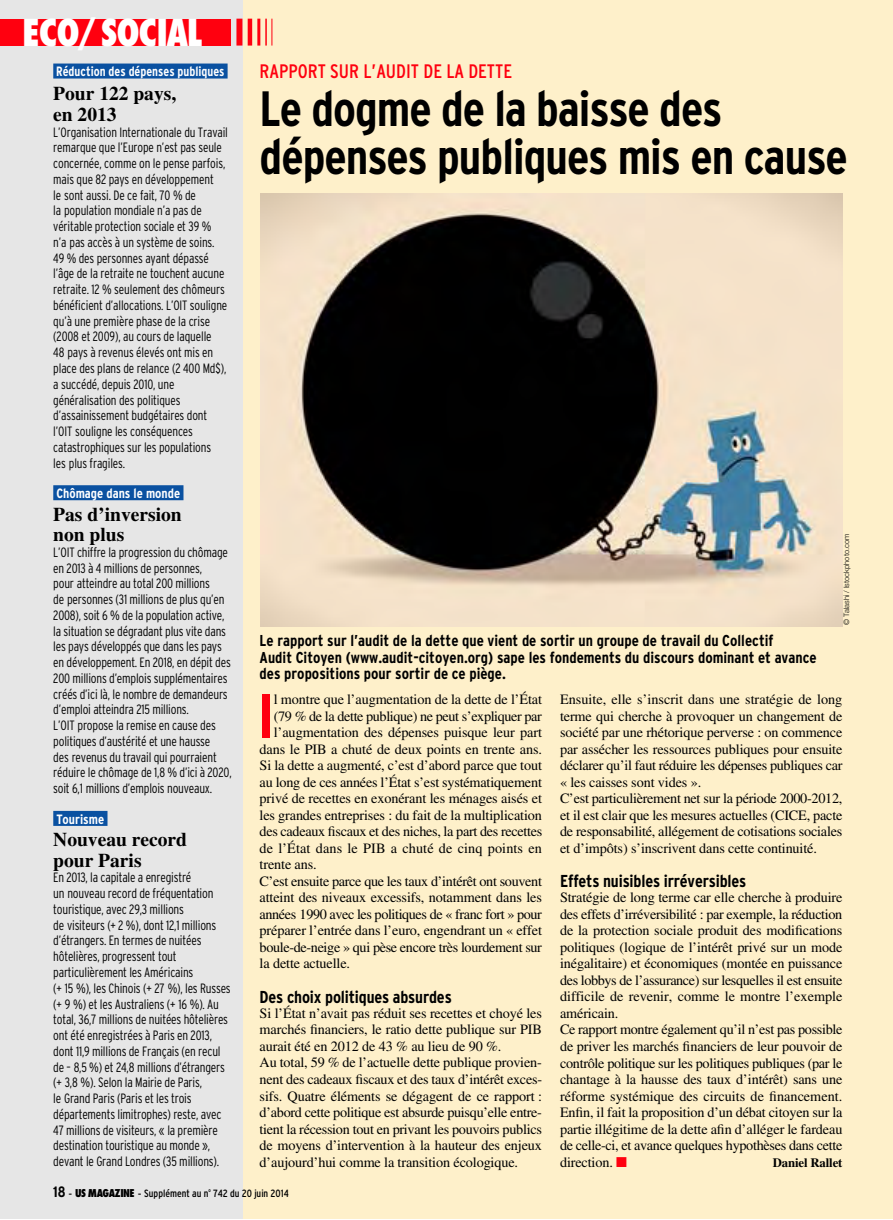
<style>
.page{position:relative;width:893px;height:1220px;background:#fff}
.page>*{position:absolute;margin:0;border:0;box-sizing:border-box;transform-origin:0 0}
.t1{font:700 condensed 61.5px "Interstate";color:#ff000f}
.t2{font:700 condensed 49.5px/48px "Interstate";letter-spacing:-.02em;color:#000}
.t3{font:800 condensed 36px "Futura";letter-spacing:-.04em;color:#fff}
.t4{font:700 19.5px/20.2px "Times";color:#000}
.t5{font:condensed 19.5px "Interstate";color:#ff000f}
.t6{font:700 condensed 17.25px "Interstate";letter-spacing:-.01em;color:#000}
.t7{font:700 condensed 15.75px/16.5px "Interstate";color:#000}
.t8{font:14.25px/16.5px "Times";letter-spacing:-.01em;color:#000}
.t9{font:14.25px "Times";letter-spacing:-.03em;color:#000}
.t10{font:300 condensed 13.5px/15.8px "Interstate";letter-spacing:-.015em;color:#000;scale:.95 1}
.t11{font:300 condensed 13.5px/15.8px "Interstate";letter-spacing:-.015em;color:#000;scale:.94 1}
.t12{font:700 condensed 13.5px "Interstate";color:#fff;scale:.95 1}
.t13{font:700 condensed 13.5px "Interstate";color:#fff}
.t14{font:700 12.75px "Times";letter-spacing:-.01em;color:#000}
.t15{font:condensed 10.5px "Interstate";color:#000}
.t16{font:300 7.5px "Helvetica Neue";color:#000}
.s1{color:#0a51a1}
.s2{color:#ff000f}
.s3{font-weight:700;font-size:15px}
.s4{font-stretch:normal}
.s5{font-family:"Futura";font-weight:800}
</style>
<div class="page">
<div style="left:1px;top:0;width:891px;height:1219px;background:#fef0ca"></div>
<div style="left:1px;top:0;width:241px;height:1219px;background:#e6e6e6"></div>
<div style="left:53px;top:64px;width:174px;height:15px;background:#0a51a1"></div>
<div style="left:53px;top:485px;width:130px;height:15px;background:#0a51a1"></div>
<div style="left:53px;top:811px;width:54px;height:15px;background:#0a51a1"></div>
<div style="left:1px;top:19px;width:230px;height:27px;background:#ff000f"></div>
<div style="left:236px;top:19px;width:6px;height:27px;background:#ff000f"></div>
<hr style="left:248px;top:19px;width:4px;height:27px;background:#ff000f">
<hr style="left:257px;top:19px;width:3px;height:27px;background:#ff000f">
<hr style="left:265px;top:19px;width:2px;height:27px;background:#ff000f">
<svg style="left:271px;top:19px;width:1px;height:27px"></svg>
<img style="left:260px;top:194px;width:582px;height:432px">
<h3 class="t3" style="left:22px;top:17px;width:182px">ECO/SOCIAL</h3>
<p class="t12" style="left:56px;top:67px;width:182px">Réduction des dépenses publiques<span class="s1">i</span></p>
<h3 class="t4" style="left:53px;top:85px;width:124px;line-height:21px">Pour 122 pays, en 2013</h3>
<p class="t11" style="left:53px;top:125px;width:187px">L’Organisation Internationale du Travail remarque que l’Europe n’est pas seule concernée, comme on le pense parfois, mais que 82 pays en développement<br>le sont aussi. De ce fait, 70 % de<br>la population mondiale n’a pas de véritable protection sociale et 39 % n’a pas accès à un système de soins.<br>49 % des personnes ayant dépassé l’âge de la retraite ne touchent aucune retraite. 12 % seulement des chômeurs bénéficient d’allocations. L’OIT souligne qu’à une première phase de la crise (2008 et 2009), au cours de laquelle<br>48 pays à revenus élevés ont mis en place des plans de relance (2 400 Md$), a succédé, depuis 2010, une généralisation des politiques d’assainissement budgétaires dont l’OIT souligne les conséquences catastrophiques sur les populations<br>les plus fragiles.</p>
<p class="t13" style="left:56px;top:488px;width:129px">Chômage dans le monde<span class="s1">i</span></p>
<h3 class="t4" style="left:53px;top:506px;width:130px">Pas d’inversion non plus</h3>
<p class="t10" style="left:53px;top:545px;width:189px">L’OIT chiffre la progression du chômage en 2013 à 4 millions de personnes,<br>pour atteindre au total 200 millions<br>de personnes (31 millions de plus qu’en 2008), soit 6 % de la population active, la situation se dégradant plus vite dans les pays développés que dans les pays en développement. En 2018, en dépit des 200 millions d’emplois supplémentaires créés d’ici là, le nombre de demandeurs d’emploi atteindra 215 millions.<br>L’OIT propose la remise en cause des politiques d’austérité et une hausse<br>des revenus du travail qui pourraient réduire le chômage de 1,8 % d’ici à 2020, soit 6,1 millions d’emplois nouveaux.</p>
<p class="t13" style="left:56px;top:814px;width:53px">Tourisme<span class="s1">i</span></p>
<h3 class="t4" style="left:53px;top:831px;width:135px">Nouveau record pour Paris</h3>
<p class="t10" style="left:53px;top:871px;width:188px">En 2013, la capitale a enregistré<br>un nouveau record de fréquentation touristique, avec 29,3 millions<br>de visiteurs (+ 2 %), dont 12,1 millions d’étrangers. En termes de nuitées hôtelières, progressent tout particulièrement les Américains<br>(+ 15 %), les Chinois (+ 27 %), les Russes (+ 9 %) et les Australiens (+ 16 %). Au total, 36,7 millions de nuitées hôtelières ont été enregistrées à Paris en 2013, dont 11,9 millions de Français (en recul de – 8,5 %) et 24,8 millions d’étrangers (+ 3,8 %). Selon la Mairie de Paris,<br>le Grand Paris (Paris et les trois départements limitrophes) reste, avec 47 millions de visiteurs, « la première destination touristique au monde », devant le Grand Londres (35 millions).</p>
<h3 class="t5" style="left:259px;top:63px;width:254px">RAPPORT SUR L’AUDIT DE LA DETTE</h3>
<h2 class="t2" style="left:259px;top:88px;width:589px">Le dogme de la baisse des dépenses publiques mis en cause</h2>
<p class="t7" style="left:259px;top:634px;width:558px">Le rapport sur l’audit de la dette que vient de sortir un groupe de travail du Collectif<br>Audit Citoyen (www.audit-citoyen.org) sape les fondements du discours dominant et avance des propositions pour sortir de ce piège.</p>
<p class="t16" style="left:844px;top:625px;width:93px;rotate:-90deg">© Talashi / Istockphoto.com</p>
<h1 class="t1" style="left:258px;top:692px;width:18px">I</h1>
<p class="t8" style="left:274px;top:693px;width:269px">l montre que l’augmentation de la dette de l’État</p>
<p class="t9" style="left:274px;top:711px;width:269px">(79 % de la dette publique) ne peut s’expliquer par</p>
<p class="t8" style="left:274px;top:726px;width:269px">l’augmentation des dépenses puisque leur part</p>
<p class="t8" style="left:259px;top:742px;width:284px">dans le PIB a chuté de deux points en trente ans.</p>
<p class="t8" style="left:259px;top:759px;width:284px">Si la dette a augmenté, c’est d’abord parce que tout</p>
<p class="t8" style="left:259px;top:775px;width:284px">au long de ces années l’État s’est systématiquement</p>
<p class="t8" style="left:259px;top:792px;width:284px">privé de recettes en exonérant les ménages aisés et</p>
<p class="t8" style="left:259px;top:808px;width:284px">les grandes entreprises : du fait de la multiplication</p>
<p class="t8" style="left:259px;top:825px;width:284px">des cadeaux fiscaux et des niches, la part des recettes</p>
<p class="t8" style="left:259px;top:841px;width:284px">de l’État dans le PIB a chuté de cinq points en</p>
<p class="t8" style="left:259px;top:858px;width:59px">trente ans.</p>
<p class="t8" style="left:259px;top:874px;width:284px">C’est ensuite parce que les taux d’intérêt ont souvent</p>
<p class="t8" style="left:259px;top:891px;width:284px">atteint des niveaux excessifs, notamment dans les</p>
<p class="t9" style="left:259px;top:909px;width:284px">années 1990 avec les politiques de « franc fort » pour</p>
<p class="t8" style="left:259px;top:924px;width:284px">préparer l’entrée dans l’euro, engendrant un « effet</p>
<p class="t8" style="left:259px;top:940px;width:284px">boule-de-neige » qui pèse encore très lourdement sur</p>
<p class="t8" style="left:259px;top:957px;width:92px">la dette actuelle.</p>
<p class="t6" style="left:259px;top:990px;width:194px">Des choix politiques absurdes</p>
<p class="t8" style="left:259px;top:1006px;width:284px">Si l’État n’avait pas réduit ses recettes et choyé les marchés financiers, le ratio dette publique sur PIB aurait été en 2012 de 43 % au lieu de 90 %.<br>Au total, 59 % de l’actuelle dette publique provien&shy;nent des cadeaux fiscaux et des taux d’intérêt exces&shy;sifs. Quatre éléments se dégagent de ce rapport : d’abord cette politique est absurde puisqu’elle entre&shy;tient la récession tout en privant les pouvoirs publics de moyens d’intervention à la hauteur des enjeux d’aujourd’hui comme la transition écologique.</p>
<p class="t8" style="left:560px;top:693px;width:284px">Ensuite, elle s’inscrit dans une stratégie de long terme qui cherche à provoquer un changement de société par une rhétorique perverse : on commence par assécher les ressources publiques pour ensuite déclarer qu’il faut réduire les dépenses publiques car « les caisses sont vides ».<br>C’est particulièrement net sur la période 2000-2012, et il est clair que les mesures actuelles (CICE, pacte de responsabilité, allégement de cotisations sociales et d’impôts) s’inscrivent dans cette continuité.</p>
<p class="t6" style="left:560px;top:874px;width:188px">Effets nuisibles irréversibles</p>
<p class="t8" style="left:560px;top:891px;width:284px">Stratégie de long terme car elle cherche à produire des effets d’irréversibilité : par exemple, la réduction de la protection sociale produit des modifications politiques (logique de l’intérêt privé sur un mode inégalitaire) et économiques (montée en puissance des lobbys de l’assurance) sur lesquelles il est ensuite difficile de revenir, comme le montre l’exemple américain.<br>Ce rapport montre également qu’il n’est pas possible de priver les marchés financiers de leur pouvoir de contrôle politique sur les politiques publiques (par le chantage à la hausse des taux d’intérêt) sans une réforme systémique des circuits de financement.<br>Enfin, il fait la proposition d’un débat citoyen sur la partie illégitime de la dette afin d’alléger le fardeau de celle-ci, et avance quelques hypothèses dans cette direction. <span class="s2">■</span></p>
<p class="t14" style="left:772px;top:1157px;width:71px">Daniel Rallet</p>
<p class="t15" style="left:53px;top:1189px;width:237px"><span class="s3">18</span> <span class="s4">-</span> <span class="s5">US MAGAZINE</span> <span class="s4">-</span> Supplément au n<sup>o</sup> 742 du 20 juin 2014</p>
</div>
